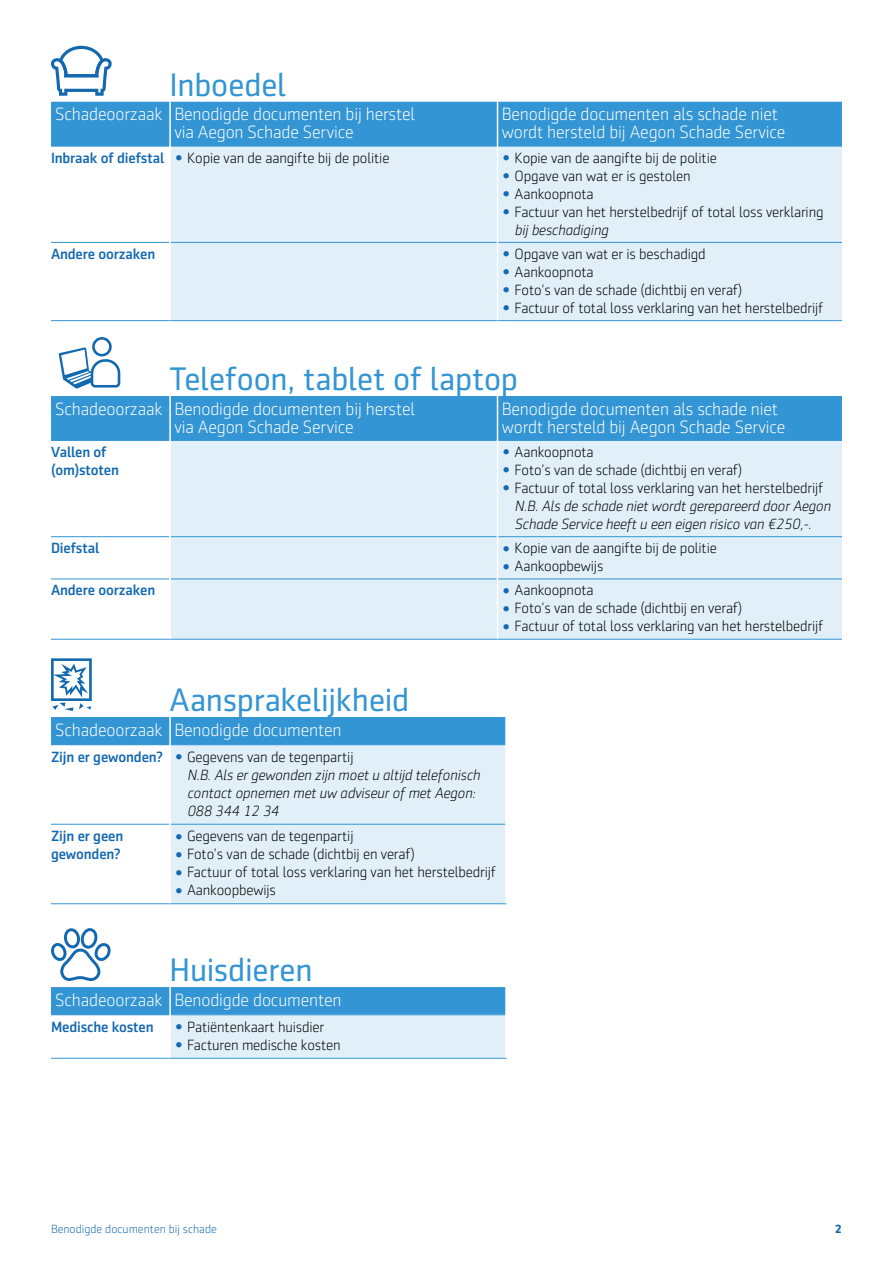
<style>
.page{position:relative;width:893px;height:1263px;background:#fff}
.page>*{position:absolute;margin:0;border:0;box-sizing:border-box;transform-origin:0 0}
.BODY_subheading{font:33px "Sentico Sans DT";letter-spacing:-.005em;color:#3395d3}
.Tabel_kopje_niveau_1{font:300 18px/18px "Sentico Sans DT";letter-spacing:-.01em;color:#fff}
.t1{font:300 15px/18px "Sentico Sans DT";letter-spacing:-.01em;color:#000}
.Tabel_body_zwart{font:italic 300 15px/18px "Sentico Sans DT";letter-spacing:-.01em;color:#000}
.Tabel_kopje_niveau_2{font:500 15px/18px "Sentico Sans DT";letter-spacing:-.01em;color:#1369b0}
.t2{font:300 12px "Sentico Sans DT";color:#1369b0}
.t3{font:700 12px "Sentico Sans DT";color:#1369b0}
.s1{font-size:18px;color:#1369b0}
.s2{font-style:italic}
</style>
<div class="page">
<svg style="left:51px;top:46px;width:61px;height:50px"></svg>
<div style="left:51px;top:102px;width:791px;height:44px;background:#3395d3"></div>
<div style="left:171px;top:147px;width:671px;height:173px;background:#e0eff8"></div>
<hr style="left:51px;top:146px;width:118px;height:1px;background:#3395d3">
<hr style="left:171px;top:146px;width:326px;height:1px;background:#3395d3">
<hr style="left:498px;top:146px;width:344px;height:1px;background:#3395d3">
<hr style="left:51px;top:242px;width:118px;height:1px;background:#3395d3">
<hr style="left:171px;top:242px;width:326px;height:1px;background:#3395d3">
<hr style="left:498px;top:242px;width:344px;height:1px;background:#3395d3">
<hr style="left:170px;top:320px;width:327px;height:1px;background:#3395d3">
<hr style="left:497px;top:320px;width:345px;height:1px;background:#3395d3">
<hr style="left:51px;top:320px;width:119px;height:1px;background:#3395d3">
<hr style="left:169px;top:102px;width:2px;height:44px;background:#fff">
<hr style="left:497px;top:102px;width:1px;height:44px;background:#fff">
<hr style="left:497px;top:146px;width:1px;height:96px;background:#fff">
<hr style="left:497px;top:242px;width:1px;height:78px;background:#fff">
<svg style="left:59px;top:337px;width:61px;height:51px"></svg>
<div style="left:51px;top:396px;width:791px;height:44px;background:#3395d3"></div>
<div style="left:171px;top:441px;width:671px;height:198px;background:#e0eff8"></div>
<hr style="left:51px;top:536px;width:118px;height:1px;background:#3395d3">
<hr style="left:171px;top:536px;width:326px;height:1px;background:#3395d3">
<hr style="left:498px;top:536px;width:344px;height:1px;background:#3395d3">
<hr style="left:171px;top:440px;width:326px;height:1px;background:#3395d3">
<hr style="left:498px;top:440px;width:344px;height:1px;background:#3395d3">
<hr style="left:171px;top:579px;width:326px;height:1px;background:#3395d3">
<hr style="left:498px;top:579px;width:344px;height:1px;background:#3395d3">
<hr style="left:170px;top:639px;width:327px;height:1px;background:#3395d3">
<hr style="left:497px;top:639px;width:345px;height:1px;background:#3395d3">
<hr style="left:51px;top:440px;width:118px;height:1px;background:#3395d3">
<hr style="left:51px;top:579px;width:118px;height:1px;background:#3395d3">
<hr style="left:51px;top:639px;width:119px;height:1px;background:#3395d3">
<hr style="left:169px;top:396px;width:2px;height:44px;background:#fff">
<hr style="left:497px;top:396px;width:1px;height:44px;background:#fff">
<hr style="left:497px;top:440px;width:1px;height:97px;background:#fff">
<hr style="left:497px;top:537px;width:1px;height:42px;background:#fff">
<hr style="left:497px;top:579px;width:1px;height:60px;background:#fff">
<svg style="left:51px;top:658px;width:41px;height:53px"></svg>
<div style="left:51px;top:717px;width:454px;height:27px;background:#3395d3"></div>
<div style="left:171px;top:745px;width:334px;height:158px;background:#e0eff8"></div>
<hr style="left:51px;top:824px;width:118px;height:1px;background:#3395d3">
<hr style="left:171px;top:824px;width:334px;height:1px;background:#3395d3">
<hr style="left:170px;top:903px;width:337px;height:1px;background:#3395d3">
<hr style="left:51px;top:903px;width:119px;height:1px;background:#3395d3">
<hr style="left:51px;top:744px;width:118px;height:1px;background:#3395d3">
<hr style="left:171px;top:744px;width:334px;height:1px;background:#3395d3">
<hr style="left:169px;top:717px;width:2px;height:28px;background:#fff">
<svg style="left:51px;top:928px;width:60px;height:53px"></svg>
<div style="left:51px;top:987px;width:454px;height:27px;background:#3395d3"></div>
<div style="left:170px;top:1015px;width:336px;height:43px;background:#e0eff8"></div>
<hr style="left:51px;top:1058px;width:119px;height:1px;background:#3395d3">
<hr style="left:170px;top:1058px;width:337px;height:1px;background:#3395d3">
<hr style="left:51px;top:1014px;width:118px;height:1px;background:#3395d3">
<hr style="left:171px;top:1014px;width:334px;height:1px;background:#3395d3">
<hr style="left:169px;top:987px;width:2px;height:28px;background:#fff">
<hr style="left:169px;top:1015px;width:2px;height:43px;background:#fff">
<hr style="left:505px;top:1015px;width:2px;height:43px;background:#fff">
<p class="BODY_subheading" style="left:170px;top:66px;width:118px">Inboedel</p>
<p class="Tabel_kopje_niveau_1" style="left:55px;top:105px;width:109px">Schadeoorzaak</p>
<p class="Tabel_kopje_niveau_1" style="left:174px;top:105px;width:242px">Benodigde documenten bij herstel via Aegon Schade Service</p>
<p class="Tabel_kopje_niveau_1" style="left:502px;top:105px;width:285px">Benodigde documenten als schade niet wordt hersteld bij Aegon Schade Service</p>
<p class="Tabel_kopje_niveau_2" style="left:51px;top:148px;width:115px">Inbraak of diefstal</p>
<p class="t1" style="left:174px;top:149px;width:217px"><span class="s1">•</span> Kopie van de aangifte bij de politie</p>
<p class="t1" style="left:502px;top:149px;width:217px"><span class="s1">•</span> Kopie van de aangifte bij de politie</p>
<p class="t1" style="left:502px;top:167px;width:190px"><span class="s1">•</span> Opgave van wat er is gestolen</p>
<p class="t1" style="left:502px;top:185px;width:93px"><span class="s1">•</span> Aankoopnota</p>
<p class="t1" style="left:514px;top:203px;width:311px;text-indent:-13px"><span class="s1">•</span> Factuur van het herstelbedrijf of total loss verklaring <span class="s2">bij beschadiging</span></p>
<p class="Tabel_kopje_niveau_2" style="left:51px;top:245px;width:106px">Andere oorzaken</p>
<p class="t1" style="left:502px;top:245px;width:205px"><span class="s1">•</span> Opgave van wat er is beschadigd</p>
<p class="t1" style="left:502px;top:263px;width:93px"><span class="s1">•</span> Aankoopnota</p>
<p class="t1" style="left:502px;top:281px;width:242px"><span class="s1">•</span> Foto’s van de schade (dichtbij en veraf)</p>
<p class="t1" style="left:502px;top:299px;width:323px"><span class="s1">•</span> Factuur of total loss verklaring van het herstelbedrijf</p>
<p class="BODY_subheading" style="left:170px;top:361px;width:350px">Telefoon, tablet of laptop</p>
<p class="Tabel_kopje_niveau_1" style="left:55px;top:400px;width:109px">Schadeoorzaak</p>
<p class="Tabel_kopje_niveau_1" style="left:174px;top:400px;width:242px">Benodigde documenten bij herstel via Aegon Schade Service</p>
<p class="Tabel_kopje_niveau_1" style="left:502px;top:400px;width:285px">Benodigde documenten als schade niet wordt hersteld bij Aegon Schade Service</p>
<p class="Tabel_kopje_niveau_2" style="left:51px;top:443px;width:70px">Vallen of (om)stoten</p>
<p class="t1" style="left:502px;top:443px;width:93px"><span class="s1">•</span> Aankoopnota</p>
<p class="t1" style="left:502px;top:461px;width:242px"><span class="s1">•</span> Foto’s van de schade (dichtbij en veraf)</p>
<p class="t1" style="left:502px;top:479px;width:323px"><span class="s1">•</span> Factuur of total loss verklaring van het herstelbedrijf</p>
<p class="Tabel_body_zwart" style="left:514px;top:497px;width:317px">N.B. Als de schade niet wordt gerepareerd door Aegon<br>Schade Service heeft u een eigen risico van €250,-.</p>
<p class="Tabel_kopje_niveau_2" style="left:51px;top:539px;width:50px">Diefstal</p>
<p class="t1" style="left:502px;top:539px;width:217px"><span class="s1">•</span> Kopie van de aangifte bij de politie</p>
<p class="t1" style="left:502px;top:557px;width:103px"><span class="s1">•</span> Aankoopbewijs</p>
<p class="Tabel_kopje_niveau_2" style="left:51px;top:581px;width:106px">Andere oorzaken</p>
<p class="t1" style="left:502px;top:581px;width:93px"><span class="s1">•</span> Aankoopnota</p>
<p class="t1" style="left:502px;top:599px;width:242px"><span class="s1">•</span> Foto’s van de schade (dichtbij en veraf)</p>
<p class="t1" style="left:502px;top:617px;width:323px"><span class="s1">•</span> Factuur of total loss verklaring van het herstelbedrijf</p>
<p class="BODY_subheading" style="left:170px;top:682px;width:241px">Aansprakelijkheid</p>
<p class="Tabel_kopje_niveau_1" style="left:55px;top:721px;width:109px">Schadeoorzaak</p>
<p class="Tabel_kopje_niveau_1" style="left:174px;top:721px;width:169px">Benodigde documenten</p>
<p class="Tabel_kopje_niveau_2" style="left:51px;top:747px;width:114px">Zijn er gewonden?</p>
<p class="t1" style="left:174px;top:748px;width:181px"><span class="s1">•</span> Gegevens van de tegenpartij</p>
<p class="Tabel_body_zwart" style="left:187px;top:766px;width:295px">N.B. Als er gewonden zijn moet u altijd telefonisch contact opnemen met uw adviseur of met Aegon:<br>088 344 12 34</p>
<p class="Tabel_kopje_niveau_2" style="left:51px;top:827px;width:74px">Zijn er geen gewonden?</p>
<p class="t1" style="left:174px;top:827px;width:181px"><span class="s1">•</span> Gegevens van de tegenpartij</p>
<p class="t1" style="left:174px;top:845px;width:242px"><span class="s1">•</span> Foto’s van de schade (dichtbij en veraf)</p>
<p class="t1" style="left:174px;top:863px;width:323px"><span class="s1">•</span> Factuur of total loss verklaring van het herstelbedrijf</p>
<p class="t1" style="left:174px;top:881px;width:103px"><span class="s1">•</span> Aankoopbewijs</p>
<p class="BODY_subheading" style="left:170px;top:952px;width:145px">Huisdieren</p>
<p class="Tabel_kopje_niveau_1" style="left:55px;top:991px;width:109px">Schadeoorzaak</p>
<p class="Tabel_kopje_niveau_1" style="left:174px;top:991px;width:169px">Benodigde documenten</p>
<p class="Tabel_kopje_niveau_2" style="left:51px;top:1017px;width:104px">Medische kosten</p>
<p class="t1" style="left:174px;top:1018px;width:151px"><span class="s1">•</span> Patiëntenkaart huisdier</p>
<p class="t1" style="left:174px;top:1036px;width:168px"><span class="s1">•</span> Facturen medische kosten</p>
<p class="t2" style="left:51px;top:1222px;width:167px">Benodigde documenten bij schade</p>
<p class="t3" style="left:835px;top:1222px;width:9px">2</p>
</div>
